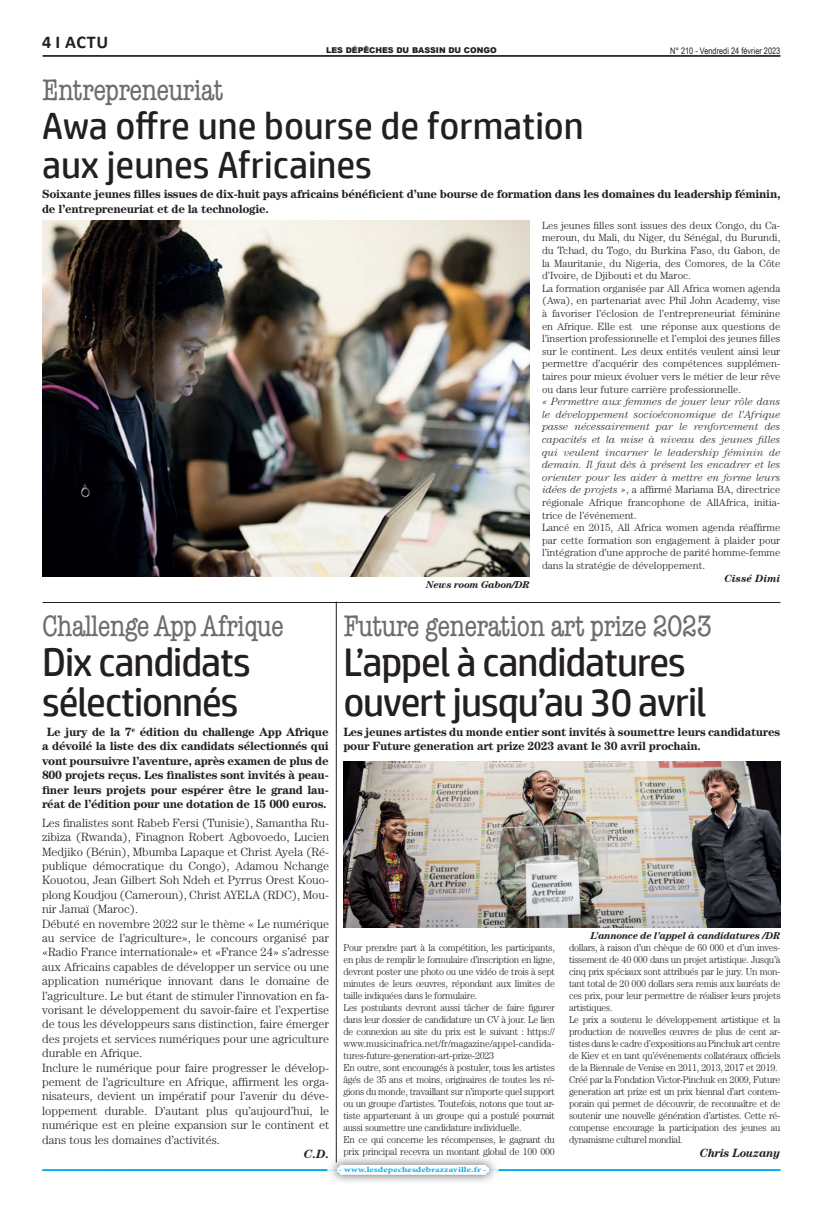
<style>
.page{position:relative;width:823px;height:1205px;background:#fff}
.page>*{position:absolute;margin:0;border:0;box-sizing:border-box;transform-origin:0 0}
.t1{font:40px/40px "HP Simplified";letter-spacing:-.025em;color:#231f20}
.t2{font:38px/39px "HP Simplified";color:#231f20}
.t3{font:condensed 30px "American Typewriter Std";letter-spacing:-.025em;color:#6c6d70}
.t4{font:700 18px "Calibri";color:#231f20}
.t5{font:300 12px/14.4px "Century";color:#231f20}
.t6{font:700 12px/14.4px "Century";letter-spacing:-.025em;color:#231f20}
.t7{font:italic 700 12px "Century";letter-spacing:-.025em;color:#231f20;scale:.95 1}
.t8{font:italic 700 12px "Century";letter-spacing:-.025em;color:#231f20}
.t9{font:300 10.5px/12.6px "Century";color:#231f20}
.t10{font:italic 300 10.5px/12.6px "Century";color:#231f20}
.t11{font:italic 700 10.5px "Century";color:#231f20}
.t12{font:300 10px/12px "Century";letter-spacing:-.025em;color:#231f20;scale:.96 1}
.t13{font:italic 700 10px "Century";letter-spacing:-.025em;color:#231f20}
.t14{font:9px "Arial Narrow";color:#231f20}
.t15{font:900 8px "Arial";color:#231f20}
.t16{font:700 7.5px "Minion Pro";letter-spacing:.005em;color:#00aeef;scale:1.33 1}
.s1{font-style:normal}
</style>
<div class="page">
<img style="left:331px;top:1155px;width:96px;height:14px">
<svg style="left:42px;top:1169px;width:738px;height:2px"></svg>
<div style="left:337px;top:1165px;width:151px;height:10px;background:#fff;border-radius:3px"></div>
<hr style="left:43px;top:55px;width:737px;height:1px;background:#231f20">
<hr style="left:43px;top:56px;width:737px;height:1px;background:#231f20">
<hr style="left:43px;top:602px;width:737px;height:1px;background:#231f20">
<img style="left:42px;top:220px;width:487px;height:356px">
<img style="left:343px;top:761px;width:436px;height:167px">
<hr style="left:335px;top:601px;width:1px;height:561px;background:#231f20">
<h3 class="t4" style="left:42px;top:30px;width:68px">4 I ACTU</h3>
<p class="t15" style="left:326px;top:45px;width:172px">LES DÉPÊCHES DU BASSIN DU CONGO</p>
<p class="t14" style="left:669px;top:44px;width:112px">N° 210 - Vendredi 24 février 2023</p>
<h3 class="t3" style="left:42px;top:73px;width:183px">Entrepreneuriat</h3>
<h2 class="t2" style="left:42px;top:106px;width:543px">Awa offre une bourse de formation aux jeunes Africaines</h2>
<p class="t6" style="left:42px;top:187px;width:739px">Soixante jeunes filles issues de dix-huit pays africains bénéficient d’une bourse de formation dans les domaines du leadership féminin, de l’entrepreneuriat et de la technologie.</p>
<h3 class="t3" style="left:42px;top:609px;width:243px">Challenge App Afrique</h3>
<h1 class="t1" style="left:42px;top:641px;width:210px">Dix candidats sélectionnés</h1>
<p class="t6" style="left:42px;top:724px;width:288px;text-align:center">Le jury de la 7<sup>e</sup> édition du challenge App Afrique a dévoilé la liste des dix candidats sélectionnés qui vont poursuivre l’aventure, après examen de plus de 800 projets reçus. Les finalistes sont invités à peau&shy;finer leurs projets pour espérer être le grand lau&shy;réat de l’édition pour une dotation de 15 000 euros.</p>
<p class="t5" style="left:42px;top:815px;width:288px">Les finalistes sont Rabeb Fersi (Tunisie), Samantha Ru&shy;zibiza (Rwanda), Finagnon Robert Agbovoedo, Lucien Medjiko (Bénin), Mbumba Lapaque et Christ Ayela (Ré&shy;publique démocratique du Congo), Adamou Nchange Kouotou, Jean Gilbert Soh Ndeh et Pyrrus Orest Kouo&shy;plong Koudjou (Cameroun), Christ AYELA (RDC), Mou&shy;nir Jamaï (Maroc).<br>Débuté en novembre 2022 sur le thème « Le numérique au service de l’agriculture», le concours organisé par «Radio France internationale» et «France 24» s’adresse aux Africains capables de développer un service ou une application numérique innovant dans le domaine de l’agriculture. Le but étant de stimuler l’innovation en fa&shy;vorisant le développement du savoir-faire et l’expertise de tous les développeurs sans distinction, faire émerger des projets et services numériques pour une agriculture durable en Afrique.<br>Inclure le numérique pour faire progresser le dévelop&shy;pement de l’agriculture en Afrique, affirment les orga&shy;nisateurs, devient un impératif pour l’avenir du déve&shy;loppement durable. D’autant plus qu’aujourd’hui, le numérique est en pleine expansion sur le continent et dans tous les domaines d’activités.</p>
<p class="t8" style="left:303px;top:1147px;width:27px">C.D.</p>
<p class="t9" style="left:541px;top:219px;width:240px">Les jeunes filles sont issues des deux Congo, du Ca&shy;meroun, du Mali, du Niger, du Sénégal, du Burundi, du Tchad, du Togo, du Burkina Faso, du Gabon, de la Mauritanie, du Nigeria, des Comores, de la Côte d’Ivoire, de Djibouti et du Maroc.<br>La formation organisée par All Africa women agenda (Awa), en partenariat avec Phil John Academy, vise à favoriser l’éclosion de l’entrepreneuriat féminine en Afrique. Elle est une réponse aux questions de l’insertion professionnelle et l’emploi des jeunes filles sur le continent. Les deux entités veulent ainsi leur permettre d’acquérir des compétences supplémen&shy;taires pour mieux évoluer vers le métier de leur rêve ou dans leur future carrière professionnelle.</p>
<p class="t10" style="left:541px;top:395px;width:240px">« Permettre aux femmes de jouer leur rôle dans le développement socioéconomique de l’Afrique passe nécessairement par le renforcement des capacités et la mise à niveau des jeunes filles qui veulent incarner le leadership féminin de demain. Il faut dès à présent les encadrer et les orienter pour les aider à mettre en forme leurs idées de projets »<span class="s1">, a affirmé Mariama BA, directrice régionale Afrique francophone de AllAfrica, initia&shy;trice de l’événement.<br>Lancé en 2015, All Africa women agenda réaffirme par cette formation son engagement à plaider pour l’intégration d’une approche de parité homme-femme dans la stratégie de développement.</span></p>
<p class="t11" style="left:724px;top:572px;width:57px">Cissé Dimi</p>
<p class="t13" style="left:426px;top:578px;width:105px">News room Gabon/DR</p>
<h3 class="t3" style="left:343px;top:609px;width:370px">Future generation art prize 2023</h3>
<h1 class="t1" style="left:343px;top:641px;width:364px">L’appel à candidatures ouvert jusqu’au 30 avril</h1>
<p class="t6" style="left:343px;top:724px;width:438px">Les jeunes artistes du monde entier sont invités à soumettre leurs candidatures pour Future generation art prize 2023 avant le 30 avril prochain.</p>
<p class="t13" style="left:590px;top:930px;width:191px">L’annonce de l’appel à candidatures /DR</p>
<p class="t12" style="left:343px;top:941px;width:221px">Pour prendre part à la compétition, les participants, en plus de remplir le formulaire d’inscription en ligne, devront poster une photo ou une vidéo de trois à sept minutes de leurs œuvres, répondant aux limites de taille indiquées dans le formulaire.<br>Les postulants devront aussi tâcher de faire figurer dans leur dossier de candidature un CV à jour. Le lien de connexion au site du prix est le suivant : https:// www.musicinafrica.net/fr/magazine/appel-candida&shy;tures-future-generation-art-prize-2023<br>En outre, sont encouragés à postuler, tous les artistes âgés de 35 ans et moins, originaires de toutes les ré&shy;gions du monde, travaillant sur n’importe quel support ou un groupe d’artistes. Toutefois, notons que tout ar&shy;tiste appartenant à un groupe qui a postulé pourrait aussi soumettre une candidature individuelle.<br>En ce qui concerne les récompenses, le gagnant du prix principal recevra un montant global de 100 000</p>
<p class="t12" style="left:568px;top:941px;width:221px">dollars, à raison d’un chèque de 60 000 et d’un inves&shy;tissement de 40 000 dans un projet artistique. Jusqu’à cinq prix spéciaux sont attribués par le jury. Un mon&shy;tant total de 20 000 dollars sera remis aux lauréats de ces prix, pour leur permettre de réaliser leurs projets artistiques.<br>Le prix a soutenu le développement artistique et la production de nouvelles œuvres de plus de cent ar&shy;tistes dans le cadre d’expositions au Pinchuk art centre de Kiev et en tant qu’événements collatéraux officiels de la Biennale de Venise en 2011, 2013, 2017 et 2019.<br>Créé par la Fondation Victor-Pinchuk en 2009, Future generation art prize est un prix biennal d’art contem&shy;porain qui permet de découvrir, de reconnaître et de soutenir une nouvelle génération d’artistes. Cette ré&shy;compense encourage la participation des jeunes au dynamisme culturel mondial.</p>
<p class="t7" style="left:699px;top:1146px;width:86px">Chris Louzany</p>
<p class="t16" style="left:338px;top:1164px;width:113px">- www.lesdepechesdebrazzaville.fr -</p>
</div>
